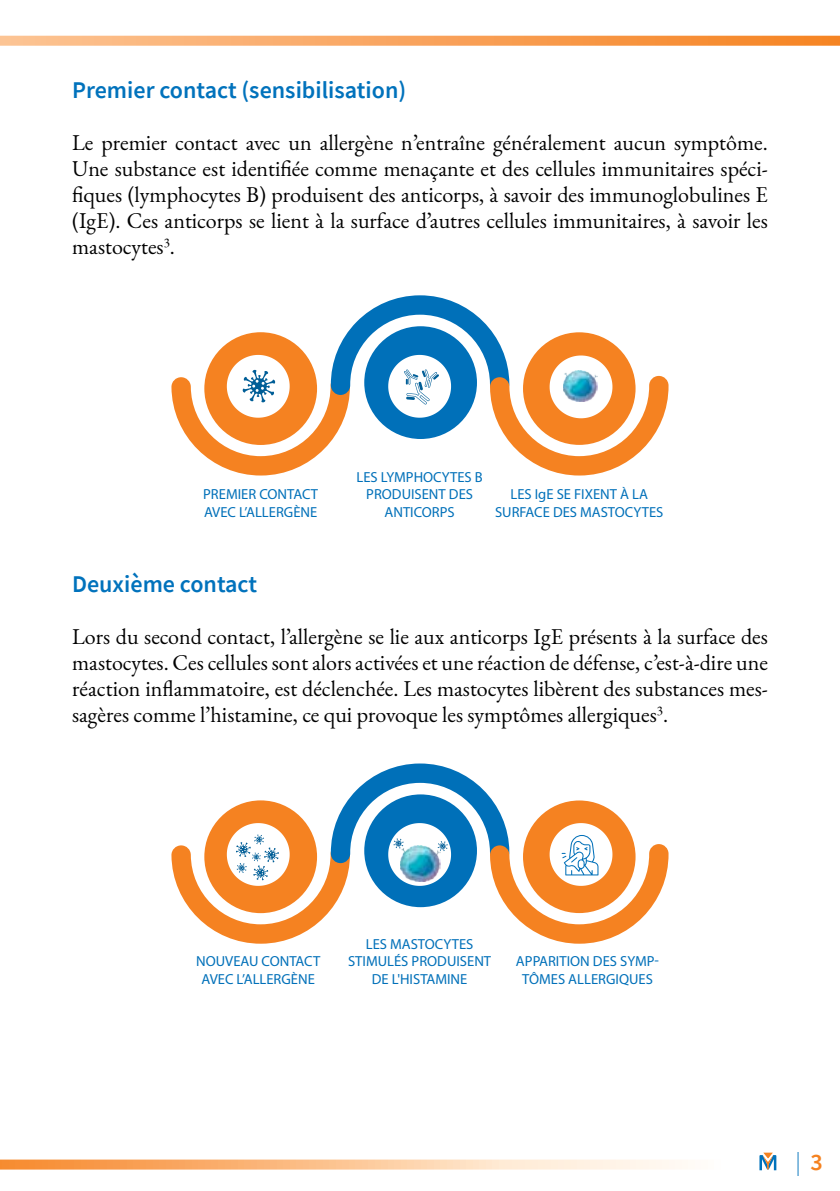
<style>
.page{position:relative;width:840px;height:1191px;background:#fff}
.page>*{position:absolute;margin:0;border:0;box-sizing:border-box;transform-origin:0 0}
.t1{font:600 24px "Source Sans Pro";color:#0072bc}
.t2{font:300 24px "Source Sans Pro";color:#0072bc}
.t3{font:22px/26px "EB Garamond";color:#000;text-align:justify}
.t4{font:14.6px/17.4px "Myriad Pro";color:#0070b9;text-align:center}
.s1{font-weight:600;color:#f58220}
</style>
<div class="page">
<svg style="left:0;top:36px;width:839px;height:10px;background:#f9a660"></svg>
<svg style="left:0;top:1159px;width:688px;height:10px;background:#fcc99c"></svg>
<svg style="left:171px;top:295px;width:497px;height:180px"></svg>
<svg style="left:171px;top:763px;width:497px;height:180px"></svg>
<svg style="left:759px;top:1152px;width:17px;height:18px"></svg>
<p class="t1" style="left:72px;top:74px;width:335px">Premier contact (sensibilisation)</p>
<p class="t3" style="left:72px;top:130px;width:697px">Le premier contact avec un allergène n’entraîne généralement aucun symptôme.<br>Une substance est identifiée comme menaçante et des cellules immunitaires spéci&shy;fiques (lymphocytes B) produisent des anticorps, à savoir des immunoglobulines E (IgE). Ces anticorps se lient à la surface d’autres cellules immunitaires, à savoir les mastocytes<sup>3</sup>.</p>
<p class="t4" style="left:203px;top:485px;width:116px;text-align:left">PREMIER CONTACT<br>AVEC L’ALLERGÈNE</p>
<p class="t4" style="left:356px;top:468px;width:128px">LES LYMPHOCYTES B<br>PRODUISENT DES<br>ANTICORPS</p>
<p class="t4" style="left:495px;top:485px;width:170px">LES IgE SE FIXENT À LA<br>SURFACE DES MASTOCYTES</p>
<p class="t1" style="left:72px;top:568px;width:186px">Deuxième contact</p>
<p class="t3" style="left:72px;top:624px;width:697px">Lors du second contact, l’allergène se lie aux anticorps IgE présents à la surface des mastocytes. Ces cellules sont alors activées et une réaction de défense, c’est-à-dire une réaction inflammatoire, est déclenchée. Les mastocytes libèrent des substances mes&shy;sagères comme l’histamine, ce qui provoque les symptômes allergiques<sup>3</sup>.</p>
<p class="t4" style="left:196px;top:952px;width:126px">NOUVEAU CONTACT<br>AVEC L’ALLERGÈNE</p>
<p class="t4" style="left:348px;top:935px;width:144px">LES MASTOCYTES<br>STIMULÉS PRODUISENT<br>DE L'HISTAMINE</p>
<p class="t4" style="left:515px;top:952px;width:144px">APPARITION DES SYMP-<br>TÔMES ALLERGIQUES</p>
<p class="t2" style="left:795px;top:1147px;width:29px">| <span class="s1">3</span></p>
</div>
